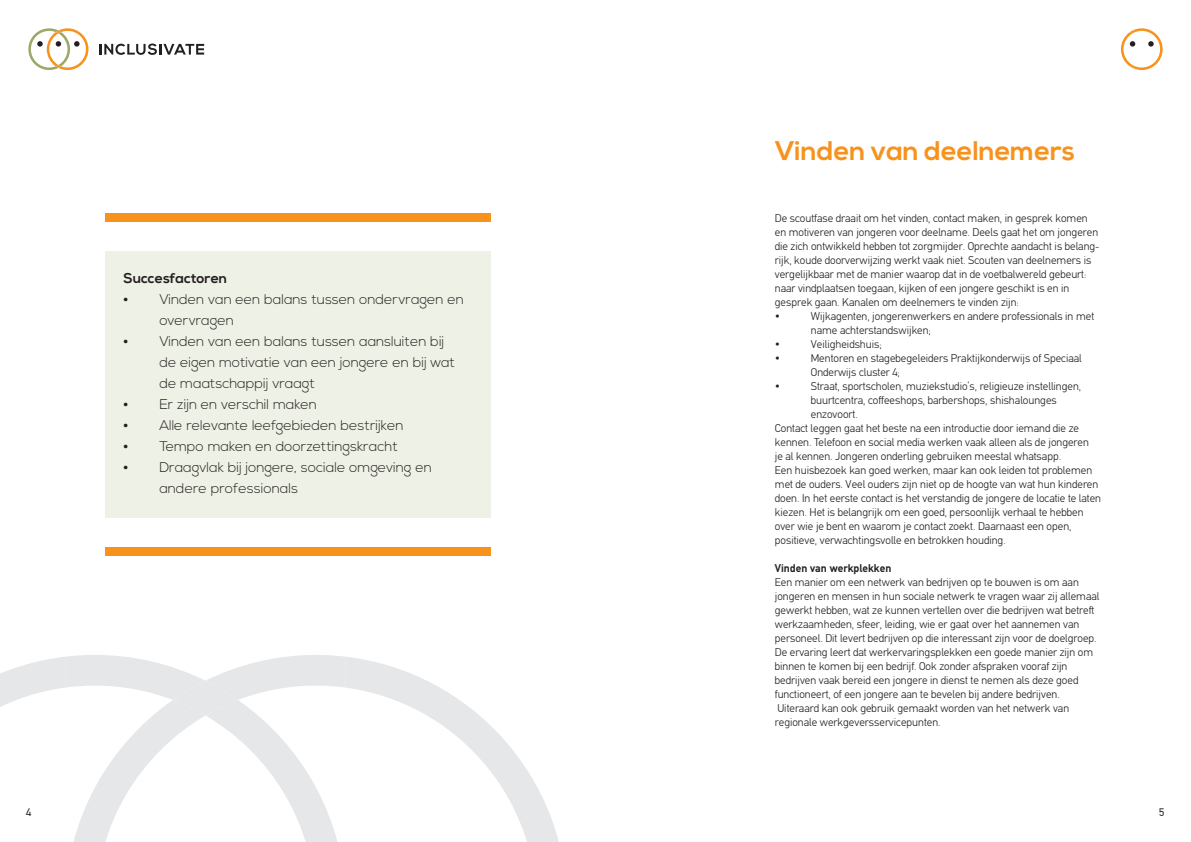
<style>
.page{position:relative;width:1191px;height:842px;background:#fff}
.page>*{position:absolute;margin:0;border:0;box-sizing:border-box;transform-origin:0 0}
.t1{font:700 27px "Nexa";color:#f7931d}
.t2{font:300 14px/21px "Nexa";color:#231f20}
.t3{font:700 14px "Nexa";color:#231f20}
.t4{font:300 11.3px/14px "PF Din Text";color:#231f20}
.t5{font:700 11.3px "PF Din Text";color:#231f20}
.t6{font:11px "PF Din Text";color:#231f20}
.s1{font-weight:700}
</style>
<div class="page">
<svg style="left:28px;top:28px;width:60px;height:42px"></svg>
<svg style="left:99px;top:44px;width:105px;height:11px"></svg>
<svg style="left:1120px;top:28px;width:42px;height:42px"></svg>
<div style="left:105px;top:251px;width:385px;height:267px;background:#eef1e5"></div>
<div style="left:105px;top:213px;width:385px;height:8px;background:#f7931d"></div>
<div style="left:105px;top:548px;width:385px;height:8px;background:#f7931d"></div>
<svg style="left:346px;top:657px;width:213px;height:185px"></svg>
<svg style="left:0;top:655px;width:346px;height:187px"></svg>
<p class="t3" style="left:123px;top:270px;width:105px">Succesfactoren</p>
<p class="t2" style="left:159px;top:289px;width:306px;text-indent:-36px"><span class="s1">•</span> Vinden van een balans tussen ondervragen en overvragen</p>
<p class="t2" style="left:159px;top:331px;width:297px;text-indent:-36px"><span class="s1">•</span> Vinden van een balans tussen aansluiten bij de eigen motivatie van een jongere en bij wat de maatschappij vraagt</p>
<p class="t2" style="left:123px;top:394px;width:195px"><span class="s1">•</span> Er zijn en verschil maken</p>
<p class="t2" style="left:123px;top:415px;width:281px"><span class="s1">•</span> Alle relevante leefgebieden bestrijken</p>
<p class="t2" style="left:123px;top:436px;width:276px"><span class="s1">•</span> Tempo maken en doorzettingskracht</p>
<p class="t2" style="left:159px;top:457px;width:274px;text-indent:-36px"><span class="s1">•</span> Draagvlak bij jongere, sociale omgeving en andere professionals</p>
<h1 class="t1" style="left:775px;top:135px;width:302px">Vinden van deelnemers</h1>
<p class="t4" style="left:775px;top:211px;width:326px">De scoutfase draait om het vinden, contact maken, in gesprek komen en motiveren van jongeren voor deelname. Deels gaat het om jongeren die zich ontwikkeld hebben tot zorgmijder. Oprechte aandacht is belang&shy;rijk, koude doorverwijzing werkt vaak niet. Scouten van deelnemers is vergelijkbaar met de manier waarop dat in de voetbalwereld gebeurt: naar vindplaatsen toegaan, kijken of een jongere geschikt is en in gesprek gaan. Kanalen om deelnemers te vinden zijn:<br>•</p>
<p class="t4" style="left:811px;top:309px;width:285px">Wijkagenten, jongerenwerkers en andere professionals in met name achterstandswijken;</p>
<p class="t4" style="left:775px;top:337px;width:7px">•</p>
<p class="t4" style="left:811px;top:337px;width:72px">Veiligheidshuis;</p>
<p class="t4" style="left:775px;top:351px;width:7px">•</p>
<p class="t4" style="left:811px;top:351px;width:272px">Mentoren en stagebegeleiders Praktijkonderwijs of Speciaal<br>Onderwijs cluster 4;</p>
<p class="t4" style="left:775px;top:379px;width:7px">•</p>
<p class="t4" style="left:811px;top:379px;width:272px">Straat, sportscholen, muziekstudio’s, religieuze instellingen,</p>
<p class="t4" style="left:811px;top:393px;width:247px">buurtcentra, coffeeshops, barbershops, shishalounges</p>
<p class="t4" style="left:811px;top:407px;width:48px">enzovoort.</p>
<p class="t4" style="left:775px;top:421px;width:306px">Contact leggen gaat het beste na een introductie door iemand die ze</p>
<p class="t4" style="left:775px;top:435px;width:316px">kennen. Telefoon en social media werken vaak alleen als de jongeren</p>
<p class="t4" style="left:775px;top:449px;width:288px">je al kennen. Jongeren onderling gebruiken meestal whatsapp.</p>
<p class="t4" style="left:775px;top:463px;width:319px">Een huisbezoek kan goed werken, maar kan ook leiden tot problemen</p>
<p class="t4" style="left:775px;top:477px;width:325px">met de ouders. Veel ouders zijn niet op de hoogte van wat hun kinderen</p>
<p class="t4" style="left:775px;top:491px;width:328px">doen. In het eerste contact is het verstandig de jongere de locatie te laten</p>
<p class="t4" style="left:775px;top:505px;width:310px">kiezen. Het is belangrijk om een goed, persoonlijk verhaal te hebben</p>
<p class="t4" style="left:775px;top:519px;width:298px">over wie je bent en waarom je contact zoekt. Daarnaast een open,</p>
<p class="t4" style="left:775px;top:533px;width:232px">positieve, verwachtingsvolle en betrokken houding.</p>
<p class="t5" style="left:775px;top:561px;width:118px">Vinden van werkplekken</p>
<p class="t4" style="left:775px;top:575px;width:326px">Een manier om een netwerk van bedrijven op te bouwen is om aan jongeren en mensen in hun sociale netwerk te vragen waar zij allemaal gewerkt hebben, wat ze kunnen vertellen over die bedrijven wat betreft werkzaamheden, sfeer, leiding, wie er gaat over het aannemen van personeel. Dit levert bedrijven op die interessant zijn voor de doelgroep.<br>De ervaring leert dat werkervaringsplekken een goede manier zijn om binnen te komen bij een bedrijf. Ook zonder afspraken vooraf zijn bedrijven vaak bereid een jongere in dienst te nemen als deze goed functioneert, of een jongere aan te bevelen bij andere bedrijven.<br>Uiteraard kan ook gebruik gemaakt worden van het netwerk van regionale werkgeversservicepunten.</p>
<p class="t6" style="left:26px;top:805px;width:7px">4</p>
<p class="t6" style="left:1159px;top:805px;width:7px">5</p>
</div>
